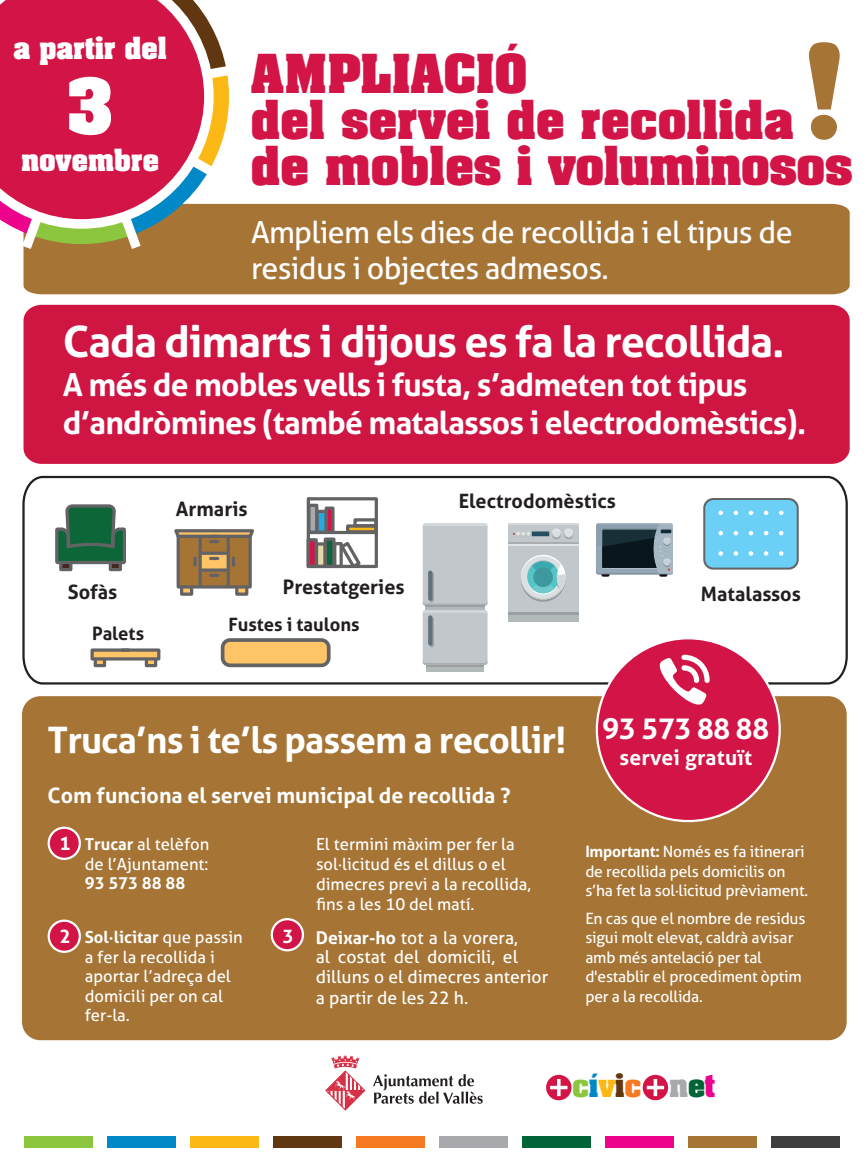
<style>
.page{position:relative;width:868px;height:1155px;background:#fff}
.page>*{position:absolute;margin:0;border:0;box-sizing:border-box;transform-origin:0 0}
.t1{font:700 109.58px "Aachen";color:#a67435}
.t2{font:700 65.7px "Aachen";color:#fff}
.t3{font:700 45.68px/46.1px "Aachen";letter-spacing:.01em;color:#d21446}
.t4{font:700 43.43px "Aller";letter-spacing:-.025em;color:#fff}
.t5{font:700 36.68px "Aller";letter-spacing:-.025em;color:#fff}
.t6{font:700 31.72px/38px "Aller";letter-spacing:-.025em;color:#fff}
.t7{font:30.38px/36.4px "Aller";letter-spacing:-.025em;color:#fff}
.t8{font:700 28.8px "Aller";letter-spacing:-.025em;color:#fff}
.t9{font:700 27.22px "Aachen";letter-spacing:.005em;color:#8bc63e}
.t10{font:700 26.1px "Aachen";letter-spacing:.01em;color:#fff}
.t11{font:700 21.38px "Aller";color:#fff}
.t12{font:700 21.15px "Aller";letter-spacing:.01em;color:#fff}
.t13{font:700 19.8px "Aller";color:#231f20}
.t14{font:700 18.68px "Aller";color:#fff}
.t15{font:700 18.45px "Aller";color:#231f20}
.t16{font:17.55px/20px "Aller";color:#fff}
.t17{font:16.65px/19.6px "Aller";color:#fff}
.t18{font:700 16.65px "Aller";color:#fff}
.t19{font:15.53px/19.6px "Aller";letter-spacing:-.015em;color:#fff}
.s1{font-weight:700}
.s2{color:#0088c7}
.s3{color:#fcb814}
.s4{color:#603711}
.s5{color:#f47921}
.s6{color:#a8a9ad}
.s7{color:#006436}
.s8{color:#ed028c}
</style>
<div class="page">
<div style="left:24px;top:204px;width:825px;height:90px;background:#a67435"></div>
<svg style="left:22px;top:475px;width:826px;height:210px"></svg>
<div style="left:24px;top:1136px;width:68px;height:11px;background:#8bc63e"></div>
<div style="left:770px;top:1136px;width:69px;height:11px;background:#3e3e3f"></div>
<div style="left:687px;top:1136px;width:69px;height:11px;background:#a67435"></div>
<div style="left:604px;top:1136px;width:69px;height:11px;background:#ed028c"></div>
<div style="left:521px;top:1136px;width:69px;height:11px;background:#006436"></div>
<div style="left:439px;top:1136px;width:68px;height:11px;background:#a8a9ad"></div>
<div style="left:356px;top:1136px;width:68px;height:11px;background:#f47921"></div>
<div style="left:273px;top:1136px;width:68px;height:11px;background:#603711"></div>
<div style="left:190px;top:1136px;width:68px;height:11px;background:#fcb814"></div>
<div style="left:107px;top:1136px;width:68px;height:11px;background:#0088c7"></div>
<div style="left:181px;top:587px;width:10px;height:7px;background:#fec466"></div>
<div style="left:237px;top:587px;width:10px;height:7px;background:#fec466"></div>
<div style="left:235px;top:586px;width:13px;height:9px;border:3px solid #636366"></div>
<div style="left:180px;top:586px;width:13px;height:9px;border:3px solid #636366"></div>
<svg style="left:171px;top:527px;width:86px;height:63px"></svg>
<hr style="left:202px;top:568px;width:24px;height:3px;background:#636366">
<svg style="left:221px;top:638px;width:109px;height:29px;background:#d2aa69"></svg>
<div style="left:145px;top:658px;width:12px;height:9px;border:3px solid #636366"></div>
<div style="left:94px;top:658px;width:12px;height:9px;border:3px solid #636366"></div>
<svg style="left:89px;top:647px;width:73px;height:18px"></svg>
<div style="left:110px;top:563px;width:10px;height:6px;background:#42261d"></div>
<div style="left:61px;top:563px;width:10px;height:6px;background:#42261d"></div>
<div style="left:109px;top:562px;width:13px;height:9px;border:3px solid #636366"></div>
<div style="left:59px;top:562px;width:13px;height:9px;border:3px solid #636366"></div>
<svg style="left:54px;top:502px;width:74px;height:63px"></svg>
<div style="left:325px;top:508px;width:7px;height:24px;background:#d21446"></div>
<div style="left:316px;top:511px;width:9px;height:21px;background:#24aae1"></div>
<div style="left:308px;top:505px;width:8px;height:27px;background:#a8a9ad"></div>
<div style="left:347px;top:526px;width:28px;height:6px;background:#fcb814"></div>
<div style="left:324px;top:539px;width:9px;height:27px;background:#0c6638"></div>
<div style="left:308px;top:540px;width:7px;height:26px;background:#d21446"></div>
<div style="left:316px;top:544px;width:8px;height:22px;background:#e6d9a5"></div>
<svg style="left:374px;top:499px;width:4px;height:67px"></svg>
<hr style="left:307px;top:499px;width:3px;height:67px;background:#636366">
<hr style="left:309px;top:565px;width:67px;height:3px;background:#636366">
<hr style="left:309px;top:531px;width:67px;height:3px;background:#636366">
<hr style="left:309px;top:497px;width:67px;height:3px;background:#636366">
<div style="left:323px;top:537px;width:12px;height:31px;border:3px solid #636366"></div>
<div style="left:333px;top:542px;width:10px;height:26px;border:3px solid #636366"></div>
<svg style="left:337px;top:539px;width:26px;height:32px"></svg>
<div style="left:306px;top:538px;width:12px;height:30px;border:3px solid #636366"></div>
<div style="left:315px;top:542px;width:12px;height:26px;border:3px solid #636366"></div>
<div style="left:346px;top:524px;width:31px;height:9px;border:3px solid #636366"></div>
<div style="left:353px;top:518px;width:24px;height:9px;border:3px solid #636366"></div>
<div style="left:324px;top:506px;width:10px;height:28px;border:3px solid #636366"></div>
<div style="left:315px;top:510px;width:13px;height:24px;border:3px solid #636366"></div>
<div style="left:307px;top:503px;width:11px;height:31px;border:3px solid #636366"></div>
<svg style="left:703px;top:498px;width:95px;height:71px;background:#71c8ea"></svg>
<svg style="left:546px;top:1074px;width:25px;height:26px"></svg>
<svg style="left:550px;top:1078px;width:17px;height:18px"></svg>
<svg style="left:642px;top:1074px;width:26px;height:26px"></svg>
<svg style="left:646px;top:1078px;width:18px;height:18px"></svg>
<svg style="left:373px;top:1074px;width:109px;height:29px"></svg>
<svg style="left:325px;top:1055px;width:40px;height:55px"></svg>
<svg style="left:17px;top:32px;width:224px;height:227px"></svg>
<svg style="left:0;top:0;width:214px;height:229px;background:#ce345b"></svg>
<div style="left:24px;top:305px;width:825px;height:159px;background:#cf1542"></div>
<div style="left:22px;top:696px;width:824px;height:344px;background:#a67435;border-radius:18px"></div>
<div style="left:595px;top:637px;width:185px;height:185px;background:#d21446;border:2px solid #fff;border-radius:50%"></div>
<svg style="left:596px;top:523px;width:76px;height:53px;background:#54646e"></svg>
<svg style="left:422px;top:523px;width:65px;height:142px;background:#c1c7ca"></svg>
<svg style="left:429px;top:572px;width:4px;height:30px"></svg>
<svg style="left:429px;top:617px;width:4px;height:30px"></svg>
<svg style="left:426px;top:666px;width:58px;height:5px"></svg>
<hr style="left:426px;top:665px;width:58px;height:1px;background:#9b9ea3">
<div style="left:425px;top:605px;width:60px;height:5px;background:#b2b9b9"></div>
<hr style="left:425px;top:605px;width:60px;height:2px;background:#9b9ea3">
<hr style="left:428px;top:570px;width:4px;height:30px;background:#62727c;border-radius:2px">
<hr style="left:428px;top:615px;width:4px;height:30px;background:#62727c;border-radius:2px">
<div style="left:508px;top:523px;width:70px;height:99px;background:#c1c7ca"></div>
<svg style="left:521px;top:557px;width:44px;height:44px"></svg>
<hr style="left:508px;top:542px;width:70px;height:2px;background:#aaaeaf">
<div style="left:508px;top:612px;width:70px;height:10px;background:#b2b9b9"></div>
<hr style="left:508px;top:612px;width:70px;height:2px;background:#9b9ea3">
<hr style="left:508px;top:523px;width:70px;height:2px;background:#d3d8da">
<hr style="left:508px;top:544px;width:70px;height:1px;background:#e2e4e6">
<svg style="left:521px;top:555px;width:44px;height:44px"></svg>
<div style="left:565px;top:529px;width:7px;height:8px;background:#dde1e3;border-radius:50%"></div>
<svg style="left:552px;top:530px;width:21px;height:9px"></svg>
<div style="left:552px;top:529px;width:8px;height:8px;background:#dadfe1;border-radius:50%"></div>
<div style="left:531px;top:531px;width:18px;height:5px;background:#265061"></div>
<svg style="left:512px;top:532px;width:18px;height:4px"></svg>
<svg style="left:48px;top:826px;width:33px;height:34px"></svg>
<div style="left:48px;top:919px;width:33px;height:33px;background:#d21446;border:2px solid #fff;border-radius:50%"></div>
<svg style="left:270px;top:918px;width:34px;height:33px"></svg>
<svg style="left:659px;top:654px;width:50px;height:51px"></svg>
<h3 class="t10" style="left:13px;top:28px;width:155px">a partir del</h3>
<h2 class="t2" style="left:67px;top:56px;width:46px">3</h2>
<h3 class="t10" style="left:21px;top:140px;width:139px">novembre</h3>
<h1 class="t1" style="left:799px;top:8px;width:49px">!</h1>
<h3 class="t3" style="left:251px;top:49px;width:602px">AMPLIACIÓ<br>del servei de recollida de mobles i voluminosos</h3>
<h3 class="t7" style="left:251px;top:214px;width:543px">Ampliem els dies de recollida i el tipus de residus i objectes admesos.</h3>
<h3 class="t4" style="left:63px;top:315px;width:723px">Cada dimarts i dijous es fa la recollida.</h3>
<h3 class="t6" style="left:63px;top:365px;width:745px">A més de mobles vells i fusta, s’admeten tot tipus d’andròmines (també matalassos i electrodomèstics).</h3>
<p class="t13" style="left:176px;top:496px;width:73px">Armaris</p>
<p class="t13" style="left:458px;top:489px;width:159px">Electrodomèstics</p>
<p class="t13" style="left:68px;top:579px;width:51px">Sofàs</p>
<p class="t13" style="left:283px;top:575px;width:123px">Prestatgeries</p>
<p class="t13" style="left:701px;top:581px;width:101px">Matalassos</p>
<p class="t15" style="left:92px;top:622px;width:53px">Palets</p>
<p class="t15" style="left:228px;top:613px;width:133px">Fustes i taulons</p>
<h3 class="t5" style="left:48px;top:717px;width:520px">Truca’ns i te’ls passem a recollir!</h3>
<h3 class="t11" style="left:48px;top:782px;width:464px">Com funciona el servei municipal de recollida ?</h3>
<p class="t14" style="left:60px;top:832px;width:13px">1</p>
<p class="t17" style="left:85px;top:834px;width:126px"><span class="s1">Trucar</span> al telèfon de l’Ajuntament:</p>
<p class="t18" style="left:85px;top:873px;width:102px">93 573 88 88</p>
<p class="t14" style="left:60px;top:924px;width:13px">2</p>
<p class="t17" style="left:85px;top:927px;width:159px"><span class="s1">Sol·licitar</span> que passin a fer la recollida i aportar l’adreça del domicili per on cal fer-la.</p>
<p class="t14" style="left:282px;top:924px;width:13px">3</p>
<p class="t17" style="left:316px;top:834px;width:216px">El termini màxim per fer la sol·licitud és el dillus o el dimecres previ a la recollida, fins a les 10 del matí.</p>
<p class="t16" style="left:316px;top:927px;width:234px"><span class="s1">Deixar-ho</span> tot a la vorera,<br>al costat del domicili, el dilluns o el dimecres anterior a partir de les 22 h.</p>
<h3 class="t8" style="left:602px;top:711px;width:169px">93 573 88 88</h3>
<h3 class="t12" style="left:619px;top:744px;width:134px">servei gratuït</h3>
<p class="t19" style="left:585px;top:842px;width:224px"><span class="s1">Important:</span> Només es fa itinerari de recollida pels domicilis on s’ha fet la sol·licitud prèviament.</p>
<p class="t19" style="left:585px;top:908px;width:221px">En cas que el nombre de residus sigui molt elevat, caldrà avisar amb més antelació per tal d'establir el procediment òptim per a la recollida.</p>
<h3 class="t9" style="left:572px;top:1064px;width:145px">c<span class="s2">í</span><span class="s3">v</span><span class="s4">i</span><span class="s5">c</span> <span class="s6">n</span><span class="s7">e</span><span class="s8">t</span></h3>
</div>
